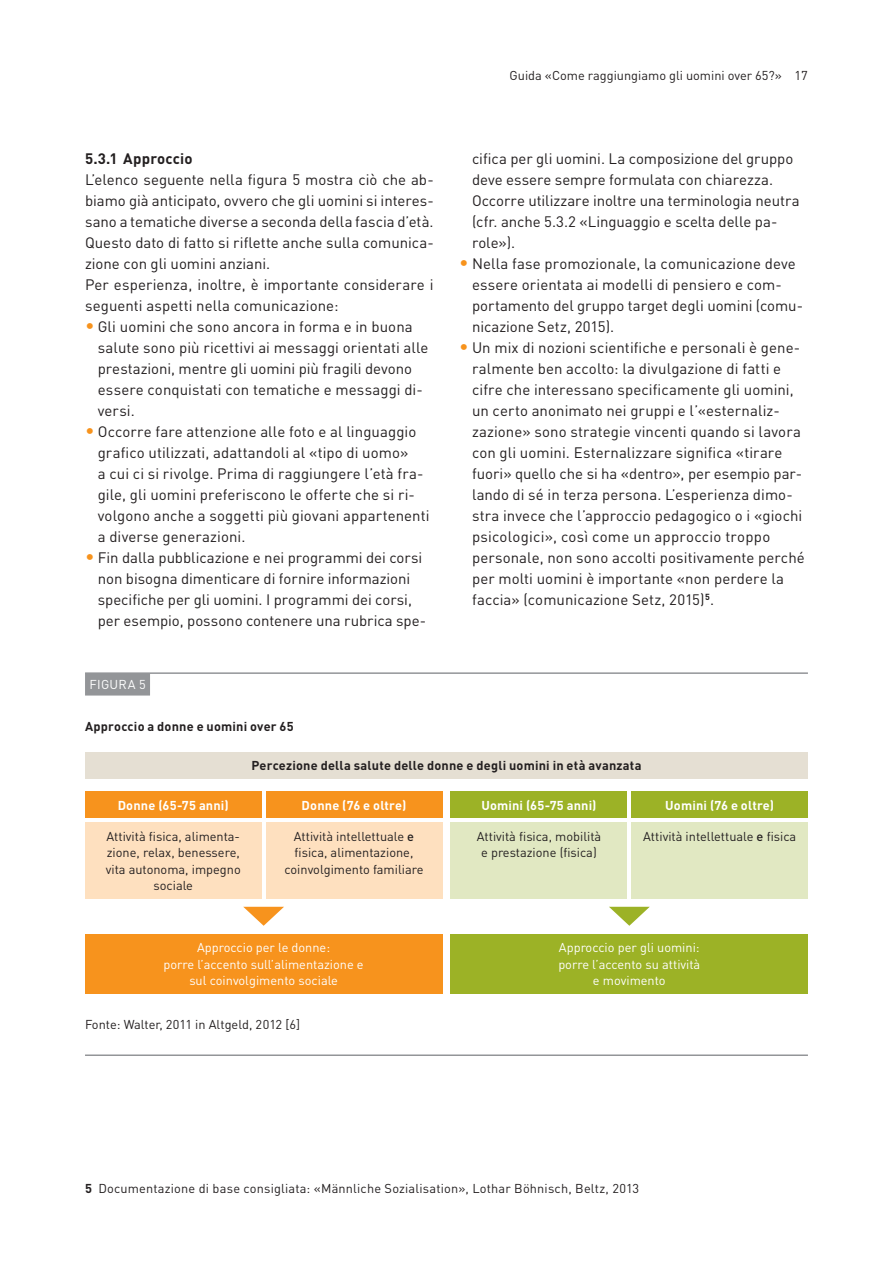
<style>
.page{position:relative;width:893px;height:1263px;background:#fff}
.page>*{position:absolute;margin:0;border:0;box-sizing:border-box;transform-origin:0 0}
.t1{font:15px/21px "DINOT";letter-spacing:.005em;color:#231f20}
.t2{font:700 15px "DINOT";letter-spacing:.01em;color:#231f20}
.t3{font:12.75px/16.5px "DINOT";color:#231f20;text-align:center}
.t4{font:12.75px/16.5px "DINOT";color:#fff;text-align:center}
.t5{font:700 12.75px "DINOT";letter-spacing:.015em;color:#231f20}
.t6{font:700 12.75px "DINOT";letter-spacing:.015em;color:#fff}
.s1{font-size:18px;color:#f7931d}
.s2{font-weight:500}
.s3{font-weight:700}
</style>
<div class="page">
<hr style="left:85px;top:672px;width:723px;height:2px;background:#939598">
<div style="left:85px;top:673px;width:65px;height:22px;background:#939598"></div>
<hr style="left:85px;top:1054px;width:723px;height:2px;background:#939598">
<div style="left:85px;top:752px;width:723px;height:26px;background:#e5dfd3"></div>
<div style="left:85px;top:791px;width:176px;height:27px;background:#f7931d"></div>
<div style="left:85px;top:934px;width:357px;height:60px;background:#f7931d"></div>
<div style="left:451px;top:934px;width:357px;height:60px;background:#9cb226"></div>
<div style="left:85px;top:822px;width:176px;height:76px;background:#fee0bf"></div>
<div style="left:266px;top:822px;width:176px;height:76px;background:#fee0bf"></div>
<div style="left:451px;top:822px;width:176px;height:76px;background:#e1e8c2"></div>
<div style="left:631px;top:822px;width:177px;height:76px;background:#e1e8c2"></div>
<div style="left:451px;top:791px;width:176px;height:27px;background:#9cb226"></div>
<div style="left:266px;top:791px;width:176px;height:27px;background:#f7931d"></div>
<div style="left:631px;top:791px;width:177px;height:27px;background:#9cb226"></div>
<svg style="left:243px;top:907px;width:41px;height:19px"></svg>
<svg style="left:609px;top:907px;width:41px;height:19px"></svg>
<p class="t2" style="left:85px;top:148px;width:109px">5.3.1 Approccio</p>
<p class="t1" style="left:85px;top:168px;width:350px">L’elenco seguente nella figura 5 mostra ciò che ab&shy;biamo già anticipato, ovvero che gli uomini si interes&shy;sano a tematiche diverse a seconda della fascia d’età.<br>Questo dato di fatto si riflette anche sulla comunica&shy;zione con gli uomini anziani.<br>Per esperienza, inoltre, è importante considerare i seguenti aspetti nella comunicazione:</p>
<p class="t1" style="left:98px;top:315px;width:332px;text-indent:-13px"><span class="s1">•</span> Gli uomini che sono ancora in forma e in buona salute sono più ricettivi ai messaggi orientati alle prestazioni, mentre gli uomini più fragili devono essere conquistati con tematiche e messaggi di&shy;versi.</p>
<p class="t1" style="left:98px;top:420px;width:333px;text-indent:-13px"><span class="s1">•</span> Occorre fare attenzione alle foto e al linguaggio grafico utilizzati, adattandoli al «tipo di uomo»<br>a cui ci si rivolge. Prima di raggiungere l’età fra&shy;gile, gli uomini preferiscono le offerte che si ri&shy;volgono anche a soggetti più giovani appartenenti a diverse generazioni.</p>
<p class="t1" style="left:98px;top:546px;width:330px;text-indent:-13px"><span class="s1">•</span> Fin dalla pubblicazione e nei programmi dei corsi non bisogna dimenticare di fornire informazioni specifiche per gli uomini. I programmi dei corsi, per esempio, possono contenere una rubrica spe-</p>
<p class="t4" style="left:89px;top:675px;width:58px">FIGURA 5</p>
<p class="t5" style="left:85px;top:717px;width:210px">Approccio a donne e uomini over 65</p>
<p class="t3" style="left:510px;top:66px;width:300px">Guida «Come raggiungiamo gli uomini over 65?» 17</p>
<p class="t1" style="left:472px;top:147px;width:329px">cifica per gli uomini. La composizione del gruppo deve essere sempre formulata con chiarezza.<br>Occorre utilizzare inoltre una terminologia neutra (cfr. anche 5.3.2 «Linguaggio e scelta delle pa&shy;role»).</p>
<p class="t1" style="left:472px;top:252px;width:333px;text-indent:-13px"><span class="s1">•</span> Nella fase promozionale, la comunicazione deve essere orientata ai modelli di pensiero e com&shy;portamento del gruppo target degli uomini (comu&shy;nicazione Setz, 2015).</p>
<p class="t1" style="left:472px;top:336px;width:334px;text-indent:-13px"><span class="s1">•</span> Un mix di nozioni scientifiche e personali è gene&shy;ralmente ben accolto: la divulgazione di fatti e cifre che interessano specificamente gli uomini, un certo anonimato nei gruppi e l’«esternaliz&shy;zazione» sono strategie vincenti quando si lavora con gli uomini. Esternalizzare significa «tirare fuori» quello che si ha «dentro», per esempio par&shy;lando di sé in terza persona. L’esperienza dimo&shy;stra invece che l’approccio pedagogico o i «giochi psicologici», così come un approccio troppo personale, non sono accolti positivamente perché per molti uomini è importante «non perdere la faccia» (comunicazione Setz, 2015)<sup>5</sup>.</p>
<p class="t6" style="left:118px;top:796px;width:113px">Donne (65-75 anni)</p>
<p class="t5" style="left:251px;top:757px;width:392px">Percezione della salute delle donne e degli uomini in età avanzata</p>
<p class="t6" style="left:302px;top:796px;width:106px">Donne (76 e oltre)</p>
<p class="t6" style="left:481px;top:796px;width:117px">Uomini (65-75 anni)</p>
<p class="t6" style="left:665px;top:796px;width:110px">Uomini (76 e oltre)</p>
<p class="t3" style="left:106px;top:827px;width:137px">Attività fisica, alimenta&shy;zione, relax, benessere, vita autonoma, impegno sociale</p>
<p class="t3" style="left:284px;top:827px;width:140px">Attività intellettuale <span class="s2">e </span>fisica, alimentazione, coinvolgimento familiare</p>
<p class="t3" style="left:477px;top:827px;width:126px">Attività fisica, mobilità e prestazione (fisica)</p>
<p class="t3" style="left:643px;top:827px;width:155px">Attività intellettuale <span class="s2">e</span> fisica</p>
<p class="t4" style="left:164px;top:939px;width:202px">Approccio per le donne:<br>porre l’accento sull’alimentazione e sul coinvolgimento sociale</p>
<p class="t4" style="left:558px;top:939px;width:143px">Approccio per gli uomini: porre l’accento su attività e movimento</p>
<p class="t3" style="left:85px;top:1015px;width:216px">Fonte: Walter, 2011 in Altgeld, 2012 [6]</p>
<p class="t3" style="left:85px;top:1179px;width:556px"><span class="s3">5</span> Documentazione di base consigliata: «Männliche Sozialisation», Lothar Böhnisch, Beltz, 2013</p>
</div>
